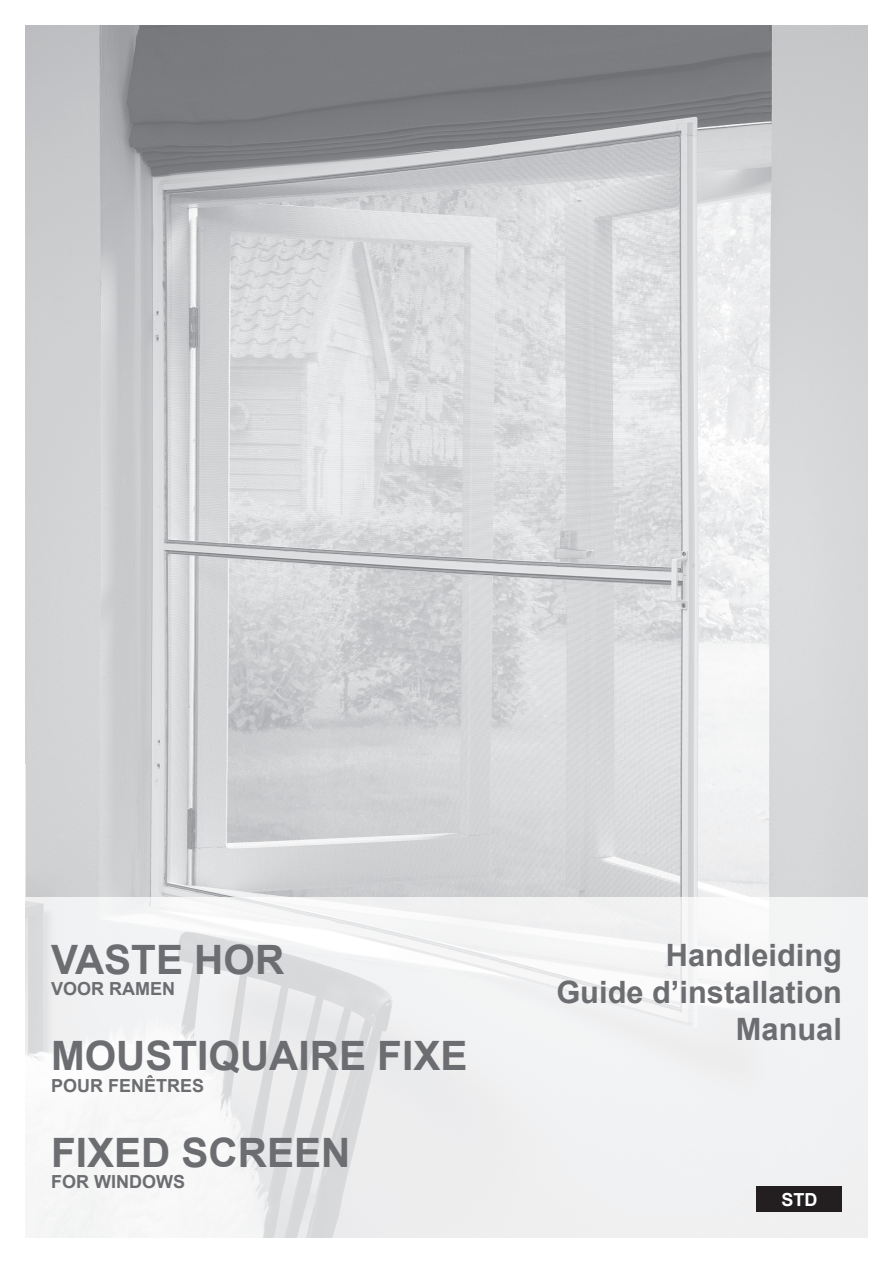
<style>
.page{position:relative;width:893px;height:1263px;background:#fff}
.page>*{position:absolute;margin:0;border:0;box-sizing:border-box;transform-origin:0 0}
.t1{font:700 40.5px "Arial";color:#6c6d70}
.t2{font:700 30.75px/36.9px "Arial";color:#6c6d70;text-align:right}
.t3{font:700 18px "Arial";color:#6c6d70}
.t4{font:700 18px "Arial";color:#fff}
</style>
<div class="page">
<img style="left:26px;top:26px;width:473px;height:871px">
<img style="left:499px;top:26px;width:368px;height:871px">
<img style="left:77px;top:1237px;width:790px;height:1px">
<img style="left:26px;top:897px;width:841px;height:340px">
<div style="left:757px;top:1186px;width:85px;height:26px;background:#231f20"></div>
<h1 class="t1" style="left:51px;top:933px;width:235px">VASTE HOR</h1>
<p class="t3" style="left:51px;top:977px;width:126px">VOOR RAMEN</p>
<h1 class="t1" style="left:51px;top:1029px;width:418px">MOUSTIQUAIRE FIXE</h1>
<p class="t3" style="left:51px;top:1073px;width:155px">POUR FENÊTRES</p>
<h1 class="t1" style="left:51px;top:1126px;width:301px">FIXED SCREEN</h1>
<p class="t3" style="left:51px;top:1170px;width:135px">FOR WINDOWS</p>
<p class="t2" style="left:556px;top:938px;width:287px">Handleiding<br>Guide d’installation<br>Manual</p>
<p class="t4" style="left:781px;top:1187px;width:37px">STD</p>
</div>
